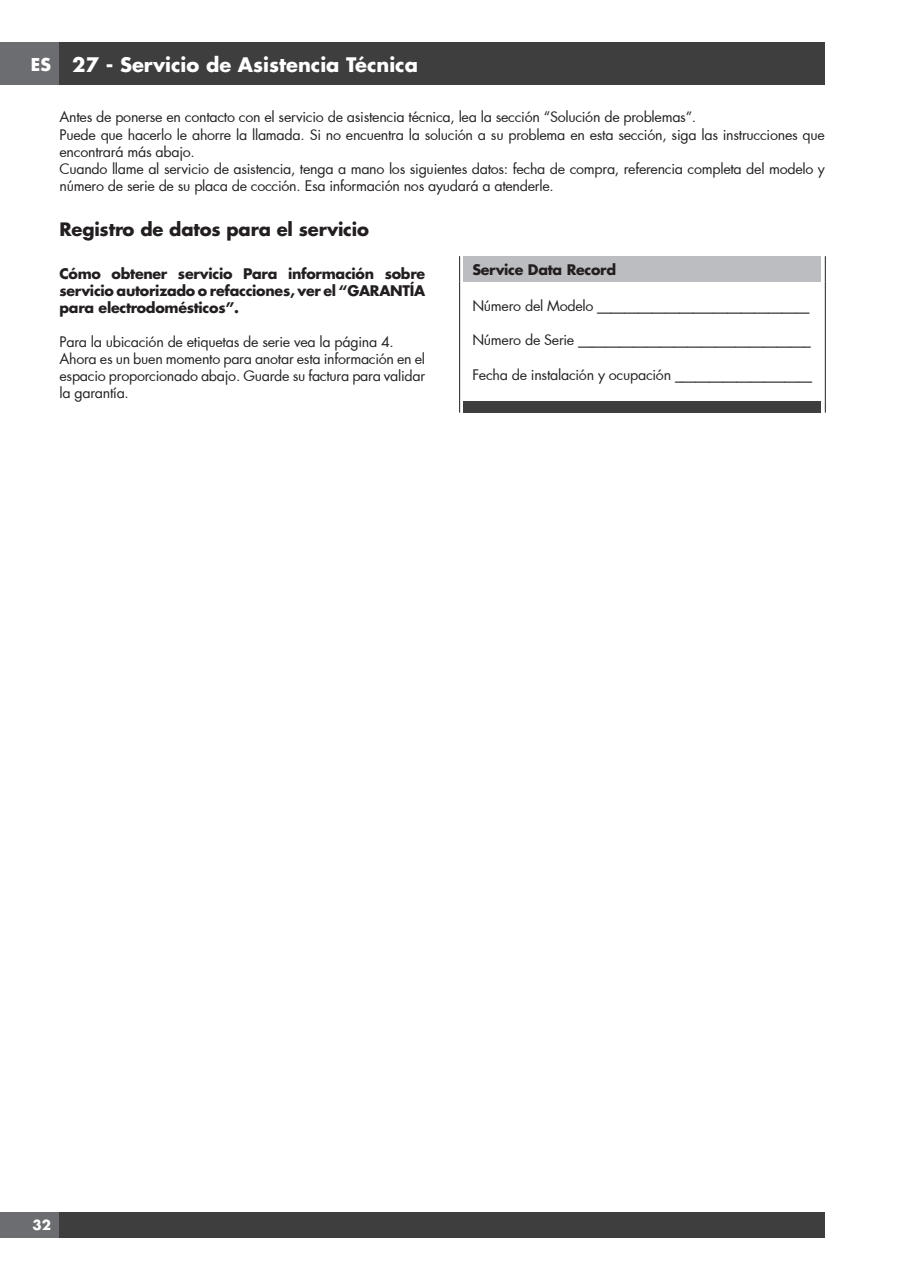
<style>
.page{position:relative;width:910px;height:1280px;background:#fff}
.page>*{position:absolute;margin:0;border:0;box-sizing:border-box;transform-origin:0 0}
.t1{font:700 19.5px "Futura Std";color:#fff}
.t2{font:700 18px "Futura Std";letter-spacing:-.01em;color:#231f20}
.t3{font:700 17.25px "Futura Std";color:#fff}
.t4{font:14.25px/17.1px "Futura";letter-spacing:-.02em;color:#231f20}
.t5{font:700 14.25px/17.1px "Futura Std";letter-spacing:-.02em;color:#231f20;text-align:justify}
.t6{font:700 13.5px "Futura Std";color:#fff}
</style>
<div class="page">
<div style="left:0;top:43px;width:60px;height:42px;background:#6c6d70"></div>
<div style="left:60px;top:43px;width:765px;height:42px;background:#3e3e3f"></div>
<div style="left:0;top:1212px;width:60px;height:25px;background:#6c6d70"></div>
<div style="left:60px;top:1212px;width:765px;height:25px;background:#3e3e3f"></div>
<svg style="left:459px;top:256px;width:1px;height:26px"></svg>
<svg style="left:825px;top:256px;width:1px;height:26px"></svg>
<hr style="left:459px;top:282px;width:1px;height:119px;background:#231f20">
<hr style="left:825px;top:282px;width:1px;height:119px;background:#231f20">
<svg style="left:459px;top:401px;width:1px;height:12px"></svg>
<svg style="left:825px;top:401px;width:1px;height:12px"></svg>
<div style="left:464px;top:256px;width:357px;height:26px;background:#bcbdc0"></div>
<div style="left:464px;top:401px;width:357px;height:12px;background:#3e3e3f"></div>
<p class="t3" style="left:31px;top:53px;width:22px">ES</p>
<h1 class="t1" style="left:72px;top:52px;width:347px">27 - Servicio de Asistencia Técnica</h1>
<p class="t4" style="left:60px;top:108px;width:767px">Antes de ponerse en contacto con el servicio de asistencia técnica, lea la sección “Solución de problemas”.<br>Puede que hacerlo le ahorre la llamada. Si no encuentra la solución a su problema en esta sección, siga las instrucciones que encontrará más abajo.<br>Cuando llame al servicio de asistencia, tenga a mano los siguientes datos: fecha de compra, referencia completa del modelo y número de serie de su placa de cocción. Esa información nos ayudará a atenderle.</p>
<p class="t2" style="left:60px;top:217px;width:311px">Registro de datos para el servicio</p>
<p class="t5" style="left:60px;top:265px;width:367px">Cómo obtener servicio Para información sobre servicio autorizado o refacciones, ver el “GARANTÍA para electrodomésticos”.</p>
<p class="t4" style="left:60px;top:333px;width:367px">Para la ubicación de etiquetas de serie vea la página 4.<br>Ahora es un buen momento para anotar esta información en el espacio proporcionado abajo. Guarde su factura para validar la garantía.</p>
<p class="t5" style="left:472px;top:261px;width:145px">Service Data Record</p>
<p class="t4" style="left:472px;top:297px;width:339px">Número del Modelo _______________________________</p>
<p class="t4" style="left:472px;top:331px;width:340px">Número de Serie __________________________________</p>
<p class="t4" style="left:472px;top:366px;width:341px">Fecha de instalación y ocupación ____________________</p>
<p class="t6" style="left:33px;top:1216px;width:20px">32</p>
</div>
